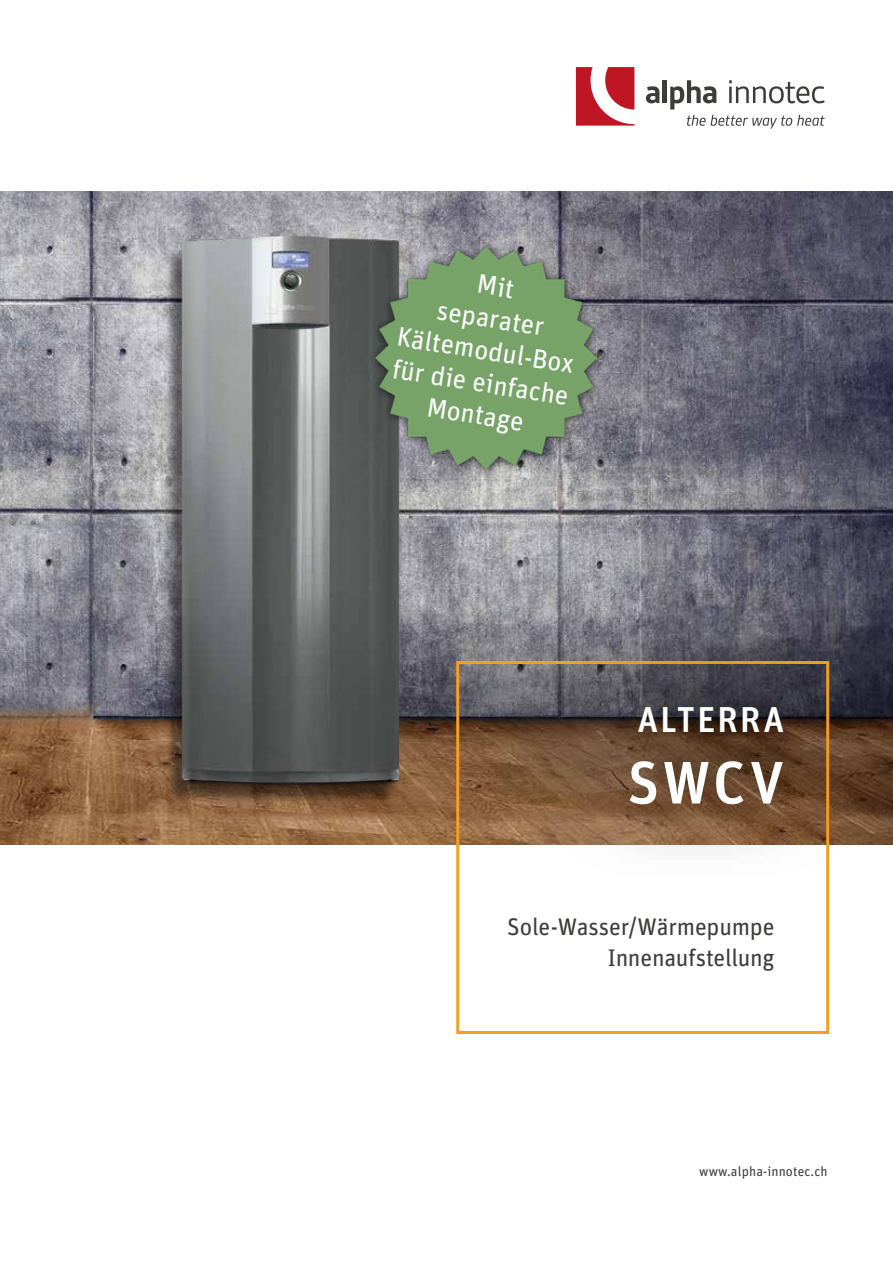
<style>
.page{position:relative;width:893px;height:1263px;background:#fff}
.page>*{position:absolute;margin:0;border:0;box-sizing:border-box;transform-origin:0 0}
.t1{font:500 60px "Unit Pro";color:#fff}
.t2{font:500 36px "Unit Pro";letter-spacing:.05em;color:#fff}
.t3{font:27px/32.4px "Unit Pro";color:#fff;text-align:center}
.t4{font:24px/31.5px "Unit Pro";letter-spacing:-.015em;color:#3c3c3b;text-align:right}
.t5{font:13.5px "Unit Pro";letter-spacing:.01em;color:#3c3c3b}
</style>
<div class="page">
<img style="left:0;top:191px;width:893px;height:653px">
<div style="left:456px;top:661px;width:373px;height:373px;border:3px solid #f59e24"></div>
<svg style="left:557px;top:630px;width:299px;height:250px;background:#776559"></svg>
<svg style="left:646px;top:86px;width:13px;height:17px"></svg>
<hr style="left:663px;top:80px;width:4px;height:23px;background:#3c3c3b">
<svg style="left:576px;top:67px;width:58px;height:59px"></svg>
<svg style="left:670px;top:80px;width:155px;height:49px"></svg>
<img style="left:111px;top:211px;width:367px;height:605px">
<div style="left:368px;top:240px;width:238px;height:237px;background:#000;opacity:.75"></div>
<p class="t3" style="left:410px;top:255px;width:180px;rotate:9deg">Mit<br>separater<br>Kältemodul-Box für die einfache<br>Montage</p>
<h2 class="t2" style="left:637px;top:693px;width:148px">ALTERRA</h2>
<h1 class="t1" style="left:627px;top:740px;width:158px">SWCV</h1>
<p class="t4" style="left:507px;top:909px;width:269px">Sole-Wasser/Wärmepumpe<br>Innenaufstellung</p>
<p class="t5" style="left:699px;top:1162px;width:130px">www.alpha-innotec.ch</p>
</div>
